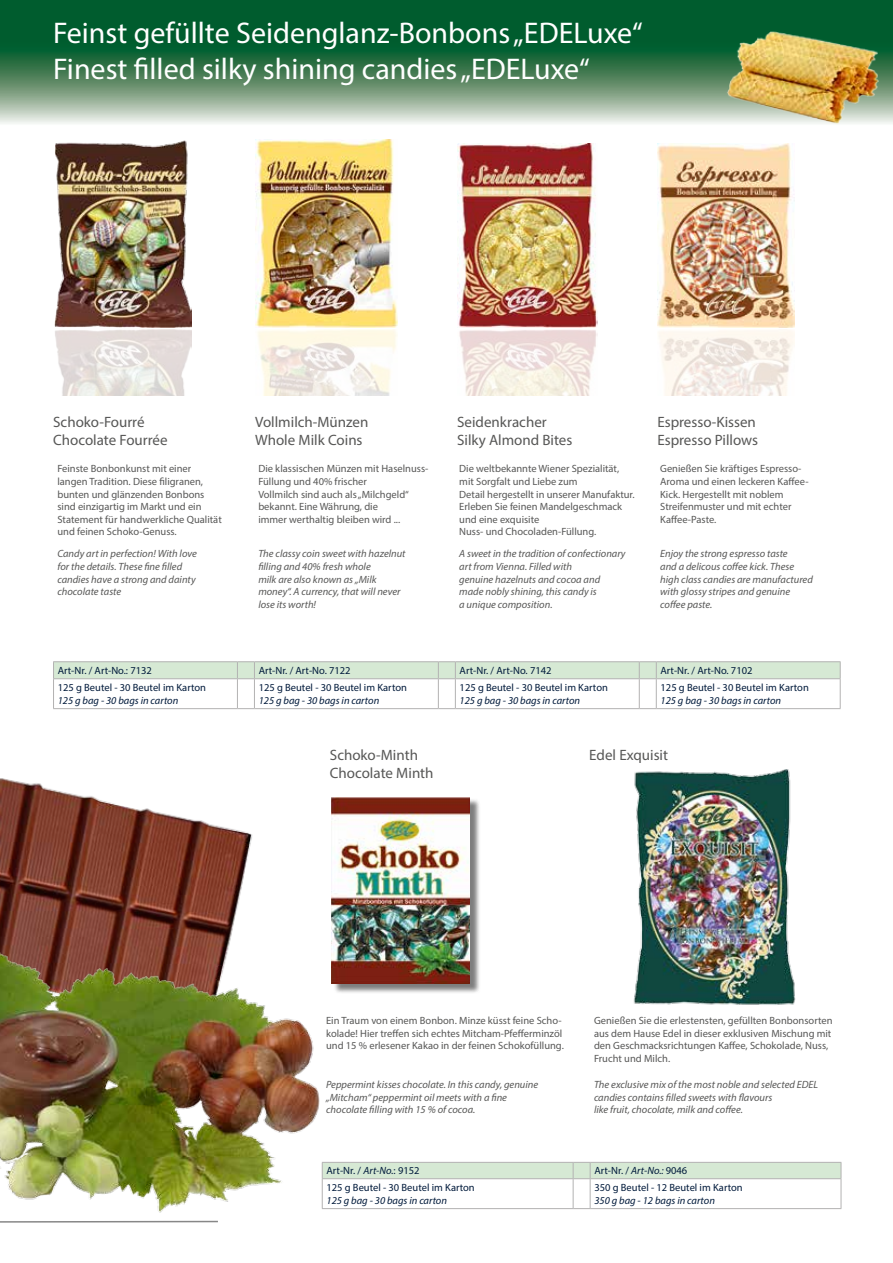
<style>
.page{position:relative;width:893px;height:1263px;background:#fff}
.page>*{position:absolute;margin:0;border:0;box-sizing:border-box;transform-origin:0 0}
.t1{font:30px/36px "Myriad Pro";color:#fff}
.t2{font:15px/18px "Myriad Pro";color:#575756}
.t3{font:10.5px/12.6px "Myriad Pro";color:#575756}
.t4{font:italic 10.5px/12.6px "Myriad Pro";color:#575756}
.t5{font:10.5px "Myriad Pro";color:#001a3b}
.t6{font:italic 10.5px "Myriad Pro";color:#001a3b}
.s1{font-style:italic}
</style>
<div class="page">
<svg style="left:53px;top:661px;width:788px;height:48px"></svg>
<svg style="left:0;top:0;width:893px;height:140px;background:#5b9171"></svg>
<img style="left:54px;top:140px;width:138px;height:187px">
<img style="left:255px;top:140px;width:143px;height:187px">
<img style="left:457px;top:143px;width:140px;height:184px">
<img style="left:657px;top:143px;width:137px;height:184px">
<img style="left:55px;top:330px;width:137px;height:65px">
<img style="left:257px;top:330px;width:140px;height:65px">
<img style="left:459px;top:330px;width:138px;height:65px">
<img style="left:659px;top:330px;width:135px;height:65px">
<img style="left:714px;top:6px;width:179px;height:126px">
<svg style="left:348px;top:1162px;width:494px;height:47px"></svg>
<div style="left:333px;top:799px;width:147px;height:195px;background:#000;opacity:.51"></div>
<img style="left:332px;top:797px;width:138px;height:186px">
<img style="left:633px;top:769px;width:163px;height:236px">
<img style="left:0;top:778px;width:252px;height:85px">
<img style="left:0;top:863px;width:348px;height:358px">
<hr style="left:0;top:1221px;width:218px;height:2px;background:#878787">
<h1 class="t1" style="left:53px;top:15px;width:591px">Feinst gefüllte Seidenglanz-Bonbons „EDELuxe“<br>Finest filled silky shining candies „EDELuxe“</h1>
<h2 class="t2" style="left:53px;top:413px;width:116px">Schoko-Fourré<br>Chocolate Fourrée</h2>
<h2 class="t2" style="left:457px;top:413px;width:117px">Seidenkracher<br>Silky Almond Bites</h2>
<h2 class="t2" style="left:255px;top:413px;width:115px">Vollmilch-Münzen<br>Whole Milk Coins</h2>
<h2 class="t2" style="left:657px;top:413px;width:102px">Espresso-Kissen<br>Espresso Pillows</h2>
<p class="t3" style="left:57px;top:462px;width:166px">Feinste Bonbonkunst mit einer langen Tradition. Diese filigranen, bunten und glänzenden Bonbons sind einzigartig im Markt und ein Statement für handwerkliche Qualität und feinen Schoko-Genuss.</p>
<p class="t3" style="left:258px;top:462px;width:172px">Die klassischen Münzen mit Haselnuss-<br>Füllung und 40% frischer<br>Vollmilch sind auch als „Milchgeld“ bekannt. Eine Währung, die<br>immer werthaltig bleiben wird ...</p>
<p class="t3" style="left:459px;top:462px;width:177px">Die weltbekannte Wiener Spezialität, mit Sorgfalt und Liebe zum<br>Detail hergestellt in unserer Manufaktur.<br>Erleben Sie feinen Mandelgeschmack und eine exquisite<br>Nuss- und Chocoladen-Füllung.</p>
<p class="t3" style="left:660px;top:462px;width:150px">Genießen Sie kräftiges Espresso-<br>Aroma und einen leckeren Kaffee-<br>Kick. Hergestellt mit noblem<br>Streifenmuster und mit echter<br>Kaffee-Paste.</p>
<p class="t4" style="left:57px;top:547px;width:141px">Candy art in perfection! With love for the details. These fine filled candies have a strong and dainty chocolate taste</p>
<p class="t4" style="left:258px;top:547px;width:149px">The classy coin sweet with hazelnut filling and 40% fresh whole<br>milk are also known as „Milk money“. A currency, that will never lose its worth!</p>
<p class="t4" style="left:459px;top:547px;width:168px">A sweet in the tradition of confectionary art from Vienna. Filled with<br>genuine hazelnuts and cocoa and made nobly shining, this candy is<br>a unique composition.</p>
<p class="t4" style="left:660px;top:547px;width:154px">Enjoy the strong espresso taste<br>and a delicous coffee kick. These high class candies are manufactured with glossy stripes and genuine coffee paste.</p>
<p class="t5" style="left:58px;top:664px;width:96px">Art-Nr. / Art-No.: 7132</p>
<p class="t5" style="left:259px;top:664px;width:93px">Art-Nr. / Art-No. 7122</p>
<p class="t5" style="left:460px;top:664px;width:93px">Art-Nr. / Art-No. 7142</p>
<p class="t5" style="left:660px;top:664px;width:93px">Art-Nr. / Art-No. 7102</p>
<p class="t5" style="left:58px;top:681px;width:150px">125 g Beutel - 30 Beutel im Karton</p>
<p class="t6" style="left:58px;top:694px;width:122px">125 g bag - 30 bags in carton</p>
<p class="t5" style="left:259px;top:681px;width:150px">125 g Beutel - 30 Beutel im Karton</p>
<p class="t6" style="left:259px;top:694px;width:122px">125 g bag - 30 bags in carton</p>
<p class="t5" style="left:460px;top:681px;width:150px">125 g Beutel - 30 Beutel im Karton</p>
<p class="t6" style="left:460px;top:694px;width:122px">125 g bag - 30 bags in carton</p>
<p class="t5" style="left:660px;top:681px;width:150px">125 g Beutel - 30 Beutel im Karton</p>
<p class="t6" style="left:660px;top:694px;width:122px">125 g bag - 30 bags in carton</p>
<h2 class="t2" style="left:330px;top:746px;width:90px">Schoko-Minth</h2>
<h2 class="t2" style="left:589px;top:746px;width:80px">Edel Exquisit</h2>
<h2 class="t2" style="left:330px;top:764px;width:105px">Chocolate Minth</h2>
<p class="t3" style="left:326px;top:1014px;width:239px">Ein Traum von einem Bonbon. Minze küsst feine Scho&shy;kolade! Hier treffen sich echtes Mitcham-Pfefferminzöl und 15 % erlesener Kakao in der feinen Schokofüllung.</p>
<p class="t3" style="left:594px;top:1014px;width:240px">Genießen Sie die erlestensten, gefüllten Bonbonsorten aus dem Hause Edel in dieser exklusiven Mischung mit den Geschmacksrichtungen Kaffee, Schokolade, Nuss, Frucht und Milch.</p>
<p class="t4" style="left:326px;top:1078px;width:214px">Peppermint kisses chocolate. In this candy, genuine „Mitcham“ peppermint oil meets with a fine chocolate filling with 15 % of cocoa.</p>
<p class="t4" style="left:594px;top:1078px;width:226px">The exclusive mix of the most noble and selected EDEL candies contains filled sweets with flavours<br>like fruit, chocolate, milk and coffee.</p>
<p class="t5" style="left:326px;top:1164px;width:95px">Art-Nr. / <span class="s1">Art-No.</span>: 9152</p>
<p class="t5" style="left:594px;top:1164px;width:94px">Art-Nr. / <span class="s1">Art-No.:</span> 9046</p>
<p class="t5" style="left:326px;top:1181px;width:150px">125 g Beutel - 30 Beutel im Karton</p>
<p class="t6" style="left:326px;top:1194px;width:122px">125 g bag - 30 bags in carton</p>
<p class="t5" style="left:594px;top:1181px;width:150px">350 g Beutel - 12 Beutel im Karton</p>
<p class="t6" style="left:594px;top:1194px;width:122px">350 g bag - 12 bags in carton</p>
</div>
